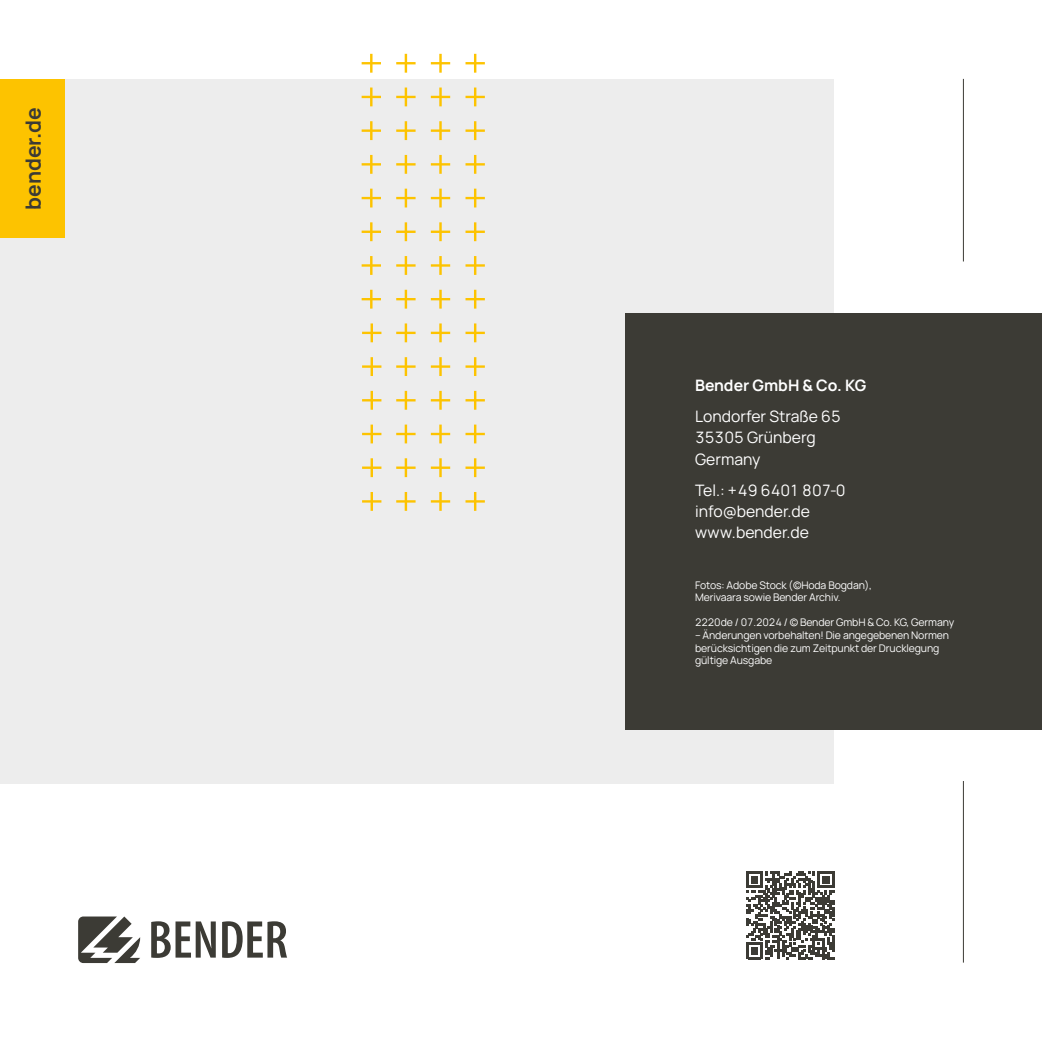
<style>
.page{position:relative;width:1042px;height:1042px;background:#fff}
.page>*{position:absolute;margin:0;border:0;box-sizing:border-box;transform-origin:0 0}
.Tabelleninhalt_7_5_Pt{font:700 21px "Manrope";color:#3c3b35}
.t1{font:15.75px "Manrope";color:#fff}
.t2{font:700 15.75px "Manrope";color:#fff}
.Photo_Credits_6_Pt{font:10.5px/12.6px "Manrope";letter-spacing:-.01em;color:#fff}
</style>
<div class="page">
<div style="left:0;top:79px;width:833px;height:704px;background:#ededed"></div>
<div style="left:625px;top:314px;width:417px;height:416px;background:#3c3b35"></div>
<svg style="left:746px;top:871px;width:88px;height:88px"></svg>
<div style="left:0;top:79px;width:64px;height:159px;background:#fdc300"></div>
<svg style="left:151px;top:921px;width:65px;height:37px"></svg>
<svg style="left:222px;top:921px;width:65px;height:37px"></svg>
<svg style="left:78px;top:916px;width:62px;height:47px"></svg>
<hr style="left:963px;top:79px;width:1px;height:182px;background:#3c3b35">
<hr style="left:963px;top:781px;width:1px;height:181px;background:#3c3b35">
<svg style="left:396px;top:121px;width:19px;height:19px"></svg>
<svg style="left:396px;top:155px;width:19px;height:19px"></svg>
<svg style="left:465px;top:121px;width:20px;height:19px"></svg>
<svg style="left:396px;top:189px;width:19px;height:18px"></svg>
<svg style="left:465px;top:189px;width:20px;height:18px"></svg>
<svg style="left:465px;top:155px;width:20px;height:19px"></svg>
<svg style="left:431px;top:155px;width:19px;height:19px"></svg>
<svg style="left:431px;top:189px;width:19px;height:18px"></svg>
<svg style="left:431px;top:121px;width:19px;height:19px"></svg>
<svg style="left:396px;top:54px;width:19px;height:19px"></svg>
<svg style="left:396px;top:88px;width:19px;height:18px"></svg>
<svg style="left:465px;top:88px;width:20px;height:18px"></svg>
<svg style="left:465px;top:54px;width:20px;height:19px"></svg>
<svg style="left:431px;top:54px;width:19px;height:19px"></svg>
<svg style="left:431px;top:88px;width:19px;height:18px"></svg>
<svg style="left:362px;top:121px;width:19px;height:19px"></svg>
<svg style="left:362px;top:189px;width:19px;height:18px"></svg>
<svg style="left:362px;top:155px;width:19px;height:19px"></svg>
<svg style="left:362px;top:88px;width:19px;height:18px"></svg>
<svg style="left:362px;top:54px;width:19px;height:19px"></svg>
<svg style="left:396px;top:222px;width:19px;height:19px"></svg>
<svg style="left:396px;top:256px;width:19px;height:19px"></svg>
<svg style="left:465px;top:222px;width:20px;height:19px"></svg>
<svg style="left:396px;top:290px;width:19px;height:19px"></svg>
<svg style="left:465px;top:290px;width:20px;height:19px"></svg>
<svg style="left:465px;top:256px;width:20px;height:19px"></svg>
<svg style="left:431px;top:256px;width:19px;height:19px"></svg>
<svg style="left:431px;top:290px;width:19px;height:19px"></svg>
<svg style="left:431px;top:222px;width:19px;height:19px"></svg>
<svg style="left:362px;top:222px;width:19px;height:19px"></svg>
<svg style="left:362px;top:290px;width:19px;height:19px"></svg>
<svg style="left:362px;top:256px;width:19px;height:19px"></svg>
<svg style="left:396px;top:323px;width:19px;height:19px"></svg>
<svg style="left:396px;top:357px;width:19px;height:19px"></svg>
<svg style="left:465px;top:323px;width:20px;height:19px"></svg>
<svg style="left:396px;top:391px;width:19px;height:19px"></svg>
<svg style="left:465px;top:391px;width:20px;height:19px"></svg>
<svg style="left:465px;top:357px;width:20px;height:19px"></svg>
<svg style="left:431px;top:357px;width:19px;height:19px"></svg>
<svg style="left:431px;top:391px;width:19px;height:19px"></svg>
<svg style="left:431px;top:323px;width:19px;height:19px"></svg>
<svg style="left:362px;top:323px;width:19px;height:19px"></svg>
<svg style="left:362px;top:391px;width:19px;height:19px"></svg>
<svg style="left:362px;top:357px;width:19px;height:19px"></svg>
<svg style="left:396px;top:424px;width:19px;height:19px"></svg>
<svg style="left:396px;top:458px;width:19px;height:19px"></svg>
<svg style="left:465px;top:424px;width:20px;height:19px"></svg>
<svg style="left:396px;top:492px;width:19px;height:19px"></svg>
<svg style="left:465px;top:492px;width:20px;height:19px"></svg>
<svg style="left:465px;top:458px;width:20px;height:19px"></svg>
<svg style="left:431px;top:458px;width:19px;height:19px"></svg>
<svg style="left:431px;top:492px;width:19px;height:19px"></svg>
<svg style="left:431px;top:424px;width:19px;height:19px"></svg>
<svg style="left:362px;top:424px;width:19px;height:19px"></svg>
<svg style="left:362px;top:492px;width:19px;height:19px"></svg>
<svg style="left:362px;top:458px;width:19px;height:19px"></svg>
<p class="Tabelleninhalt_7_5_Pt" style="left:18px;top:209px;width:104px;rotate:-90deg">bender.de</p>
<p class="t2" style="left:695px;top:374px;width:173px">Bender GmbH &amp; Co. KG</p>
<p class="t1" style="left:695px;top:405px;width:147px">Londorfer Straße 65</p>
<p class="t1" style="left:695px;top:426px;width:122px">35305 Grünberg</p>
<p class="t1" style="left:695px;top:448px;width:67px">Germany</p>
<p class="t1" style="left:695px;top:479px;width:152px">Tel.: +49 6401 807-0</p>
<p class="t1" style="left:695px;top:500px;width:116px">info@bender.de</p>
<p class="t1" style="left:695px;top:521px;width:115px">www.bender.de</p>
<p class="Photo_Credits_6_Pt" style="left:695px;top:578px;width:178px">Fotos: Adobe Stock (©Hoda Bogdan),<br>Merivaara sowie Bender Archiv.</p>
<p class="Photo_Credits_6_Pt" style="left:695px;top:616px;width:261px">2220de / 07.2024 / © Bender GmbH &amp; Co. KG, Germany</p>
<p class="Photo_Credits_6_Pt" style="left:695px;top:628px;width:255px">– Änderungen vorbehalten! Die angegebenen Normen berücksichtigen die zum Zeitpunkt der Drucklegung gültige Ausgabe</p>
</div>
